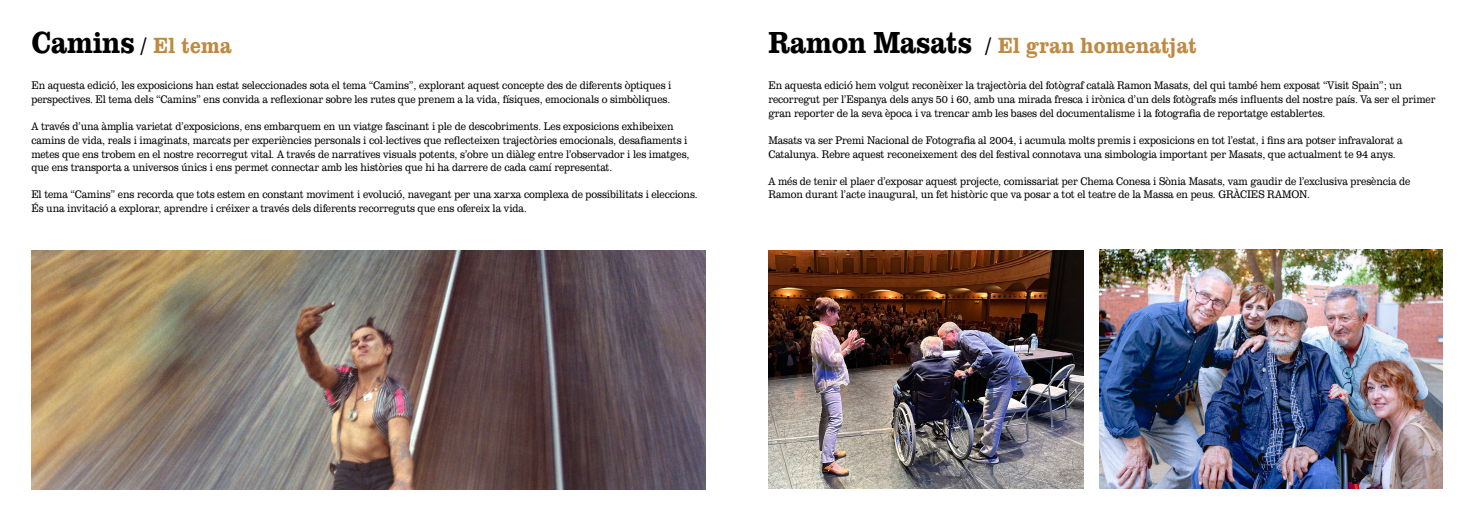
<style>
.page{position:relative;width:1474px;height:521px;background:#fff}
.page>*{position:absolute;margin:0;border:0;box-sizing:border-box;transform-origin:0 0}
.t1{font:500 31.5px "Clarendon URW Ext Nar";letter-spacing:-.01em;color:#000}
.t2{font:500 22.75px "Clarendon URW Ext Nar";letter-spacing:.01em;color:#be8a41}
.t3{font:300 11.38px/13.7px "Clarendon URW Ext Nar";letter-spacing:-.01em;color:#000}
.s1{font-weight:400;font-size:22.75px}
.s2{font-size:22.75px;color:#be8a41}
.s3{font-size:31.5px;color:#000}
.s4{font-weight:400;color:#000}
</style>
<div class="page">
<img style="left:768px;top:251px;width:315px;height:238px">
<img style="left:1099px;top:250px;width:343px;height:239px">
<img style="left:32px;top:251px;width:673px;height:238px">
<h1 class="t1" style="left:32px;top:23px;width:202px">Camins <span class="s1">/</span> <span class="s2">El tema</span></h1>
<h2 class="t2" style="left:768px;top:31px;width:430px"><span class="s3">Ramon Masats</span> <span class="s4">/</span> El gran homenatjat</h2>
<p class="t3" style="left:31px;top:79px;width:641px">En aquesta edició, les exposicions han estat seleccionades sota el tema “Camins”, explorant aquest concepte des de diferents òptiques i perspectives. El tema dels “Camins” ens convida a reflexionar sobre les rutes que prenem a la vida, físiques, emocionals o simbòliques.</p>
<p class="t3" style="left:31px;top:120px;width:659px">A través d’una àmplia varietat d’exposicions, ens embarquem en un viatge fascinant i ple de descobriments. Les exposicions exhibeixen camins de vida, reals i imaginats, marcats per experiències personals i col·lectives que reflecteixen trajectòries emocionals, desafiaments i metes que ens trobem en el nostre recorregut vital. A través de narratives visuals potents, s’obre un diàleg entre l’observador i les imatges, que ens transporta a universos únics i ens permet connectar amb les històries que hi ha darrere de cada camí representat.</p>
<p class="t3" style="left:31px;top:188px;width:667px">El tema “Camins” ens recorda que tots estem en constant moviment i evolució, navegant per una xarxa complexa de possibilitats i eleccions.<br>És una invitació a explorar, aprendre i créixer a través dels diferents recorreguts que ens ofereix la vida.</p>
<p class="t3" style="left:768px;top:79px;width:668px">En aquesta edició hem volgut reconèixer la trajectòria del fotògraf català Ramon Masats, del qui també hem exposat “Visit Spain”; un recorregut per l’Espanya dels anys 50 i 60, amb una mirada fresca i irònica d’un dels fotògrafs més influents del nostre país. Va ser el primer gran reporter de la seva època i va trencar amb les bases del documentalisme i la fotografia de reportatge establertes.</p>
<p class="t3" style="left:768px;top:133px;width:635px">Masats va ser Premi Nacional de Fotografia al 2004, i acumula molts premis i exposicions en tot l’estat, i fins ara potser infravalorat a<br>Catalunya. Rebre aquest reconeixement des del festival connotava una simbologia important per Masats, que actualment te 94 anys.</p>
<p class="t3" style="left:768px;top:174px;width:643px">A més de tenir el plaer d’exposar aquest projecte, comissariat per Chema Conesa i Sònia Masats, vam gaudir de l’exclusiva presència de<br>Ramon durant l’acte inaugural, un fet històric que va posar a tot el teatre de la Massa en peus. GRÀCIES RAMON.</p>
</div>
